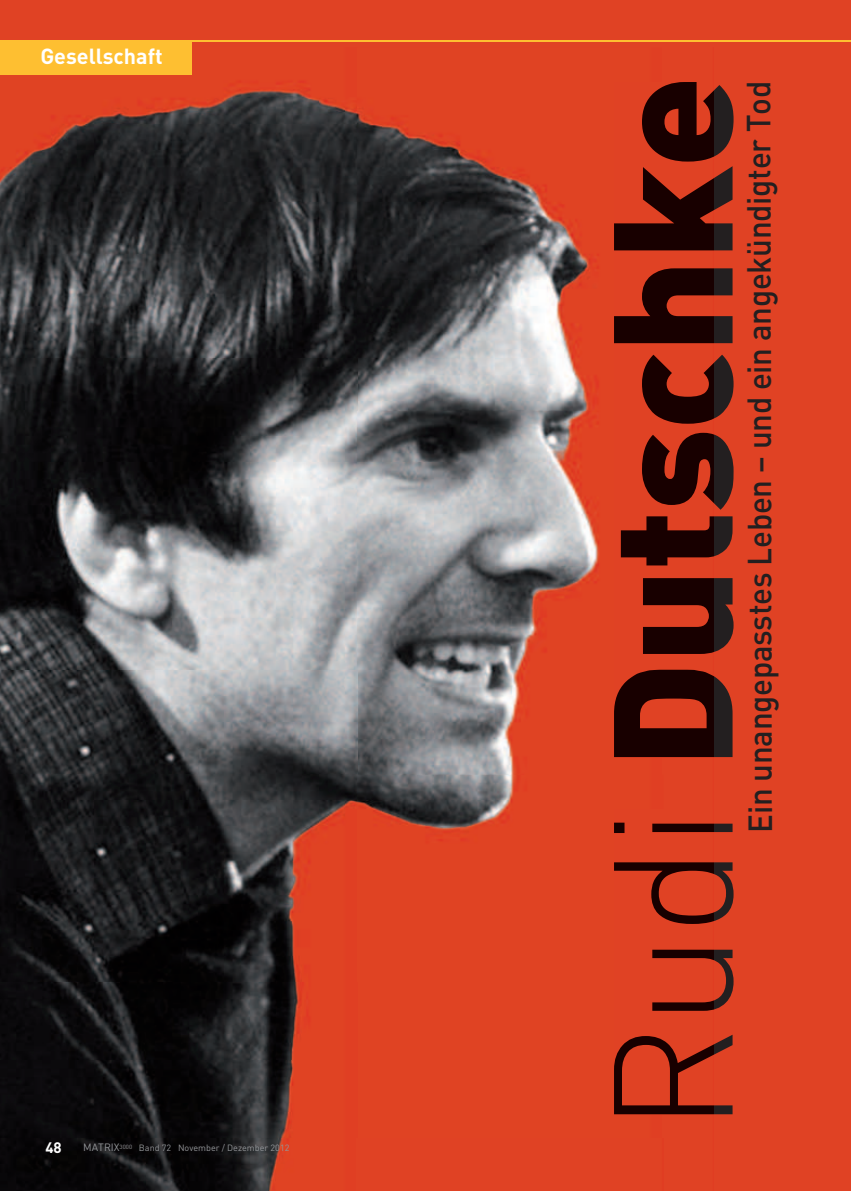
<style>
.page{position:relative;width:851px;height:1191px;background:#fff}
.page>*{position:absolute;margin:0;border:0;box-sizing:border-box;transform-origin:0 0}
.t1{font:900 166.35px "DIN";letter-spacing:-.01em;color:#231f20}
.t2{font:500 33px "DIN";letter-spacing:-.015em;color:#231f20;scale:.95 1}
.t3{font:700 21.6px "DIN";color:#fff}
.t4{font:700 15px "DIN";color:#fff}
.t5{font:9px "DIN";color:#939598}
.s1{font-size:10.5px}
.s2{font-weight:300}
</style>
<div class="page">
<div style="left:0;top:0;width:850px;height:1191px;background:#e04224"></div>
<img style="left:0;top:47px;width:662px;height:1144px">
<img style="left:614px;top:809px;width:99px;height:305px">
<img style="left:614px;top:82px;width:99px;height:675px">
<div style="left:0;top:40px;width:191px;height:34px;background:#febf31"></div>
<hr style="left:0;top:40px;width:850px;height:2px;background:#febf31">
<p class="t3" style="left:40px;top:43px;width:124px">Gesellschaft</p>
<p class="t4" style="left:45px;top:1137px;width:18px">48</p>
<p class="t5" style="left:83px;top:1142px;width:208px"><span class="s1">MATRIX</span><sup>3000</sup> Band 72 November / Dezember 2012</p>
<h1 class="t1" style="left:561px;top:1132px;width:1058px;rotate:-90deg"><span class="s2">Rudi</span> Dutschke</h1>
<p class="t2" style="left:738px;top:833px;width:793px;rotate:-90deg">Ein unangepasstes Leben – und ein angekündigter Tod</p>
</div>
